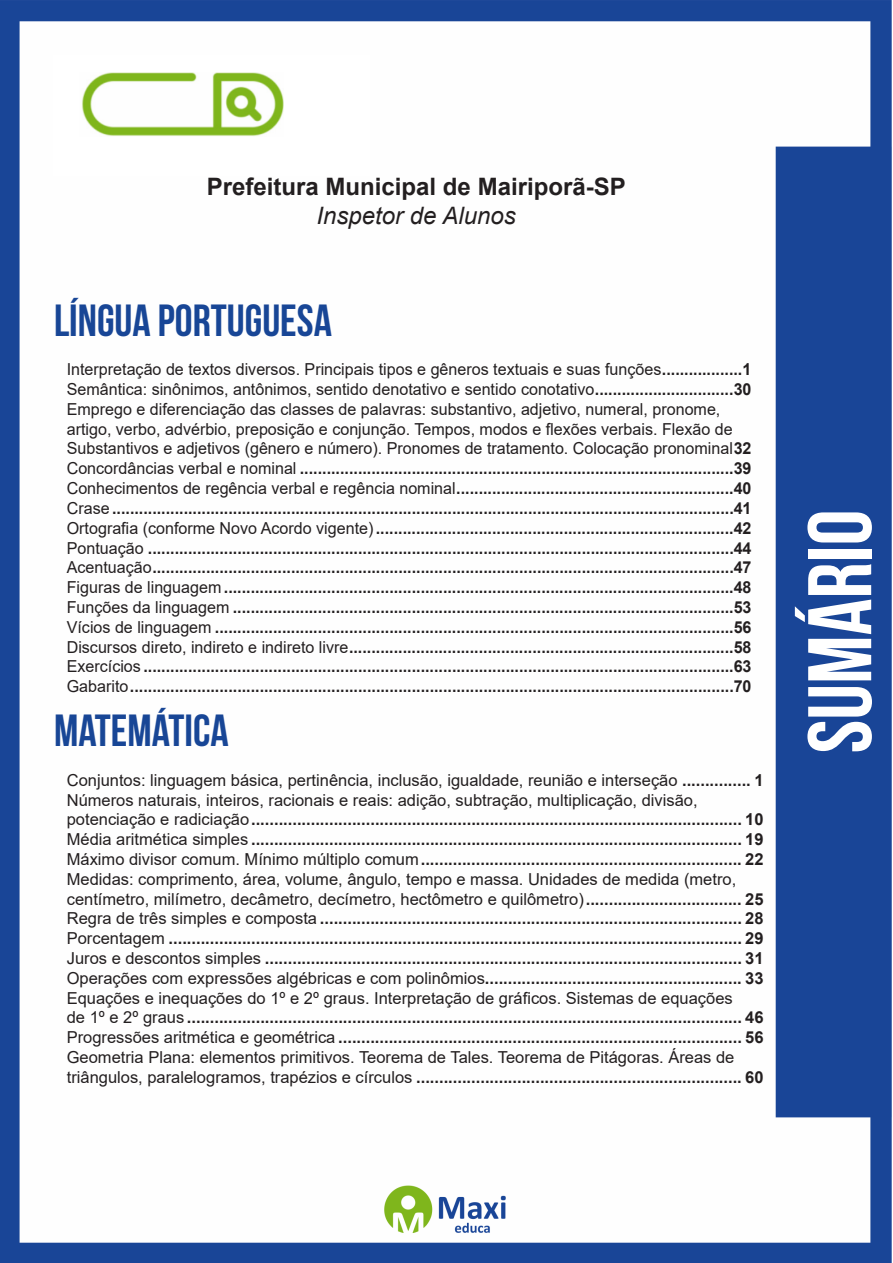
<style>
.page{position:relative;width:893px;height:1263px;background:#fff}
.page>*{position:absolute;margin:0;border:0;box-sizing:border-box;transform-origin:0 0}
.t1{font:700 90px "Bebas Neue";color:#fff}
.t2{font:700 45px "Bebas Neue";color:#184696}
.t3{font:700 24px "Arial";color:#231f20}
.t4{font:italic 24px "Arial";color:#231f20}
.TABULAÇÃO_BOLD{font:700 16.5px "Arial";color:#231f20}
.tabulação_sumario{font:700 16.5px "Arial";color:#231f20}
.tabulação_sumario-2{font:16.5px "Arial";color:#231f20}
.TABULAÇÃO_BOLD-2{font:16.5px "Arial";color:#231f20}
.s1{font-weight:700}
.s2{font-weight:400}
</style>
<div class="page">
<img style="left:0;top:0;width:892px;height:1263px">
<div style="left:53px;top:55px;width:317px;height:121px;background:#fff"></div>
<img style="left:82px;top:72px;width:201px;height:64px">
<p class="t3" style="left:207px;top:170px;width:420px">Prefeitura Municipal de Mairiporã-SP</p>
<p class="t4" style="left:316px;top:200px;width:201px">Inspetor de Alunos</p>
<p class="t2" style="left:54px;top:295px;width:279px">LÍNGUA PORTUGUESA</p>
<p class="TABULAÇÃO_BOLD-2" style="left:67px;top:358px;width:686px">Interpretação de textos diversos. Principais tipos e gêneros textuais e suas funções<span class="s1">..................1</span></p>
<p class="TABULAÇÃO_BOLD-2" style="left:67px;top:378px;width:686px">Semântica: sinônimos, antônimos, sentido denotativo e sentido conotativo<span class="s1">...............................30</span></p>
<p class="TABULAÇÃO_BOLD-2" style="left:67px;top:398px;width:655px">Emprego e diferenciação das classes de palavras: substantivo, adjetivo, numeral, pronome,</p>
<p class="TABULAÇÃO_BOLD-2" style="left:67px;top:417px;width:667px">artigo, verbo, advérbio, preposição e conjunção. Tempos, modos e flexões verbais. Flexão de</p>
<p class="TABULAÇÃO_BOLD-2" style="left:67px;top:437px;width:686px">Substantivos e adjetivos (gênero e número). Pronomes de tratamento. Colocação pronominal<span class="s1">32</span></p>
<p class="TABULAÇÃO_BOLD" style="left:67px;top:457px;width:686px"><span class="s2">Concordâncias verbal e nominal</span> .................................................................................................39</p>
<p class="TABULAÇÃO_BOLD" style="left:67px;top:477px;width:686px"><span class="s2">Conhecimentos de regência verbal e regência nominal</span>..............................................................40</p>
<p class="TABULAÇÃO_BOLD" style="left:67px;top:496px;width:686px"><span class="s2">Crase</span> ...........................................................................................................................................41</p>
<p class="TABULAÇÃO_BOLD" style="left:67px;top:516px;width:686px"><span class="s2">Ortografia (conforme Novo Acordo vigente)</span>................................................................................42</p>
<p class="TABULAÇÃO_BOLD" style="left:67px;top:536px;width:686px"><span class="s2">Pontuação</span> ...................................................................................................................................44</p>
<p class="TABULAÇÃO_BOLD" style="left:67px;top:556px;width:686px"><span class="s2">Acentuação</span>..................................................................................................................................47</p>
<p class="TABULAÇÃO_BOLD" style="left:67px;top:576px;width:686px"><span class="s2">Figuras de linguagem</span> ..................................................................................................................48</p>
<p class="TABULAÇÃO_BOLD" style="left:67px;top:595px;width:686px"><span class="s2">Funções da linguagem</span> ................................................................................................................53</p>
<p class="TABULAÇÃO_BOLD" style="left:67px;top:615px;width:686px"><span class="s2">Vícios de linguagem</span> ....................................................................................................................56</p>
<p class="TABULAÇÃO_BOLD" style="left:67px;top:635px;width:686px"><span class="s2">Discursos direto, indireto e indireto livre</span>......................................................................................58</p>
<p class="TABULAÇÃO_BOLD" style="left:67px;top:655px;width:686px"><span class="s2">Exercícios</span> ....................................................................................................................................63</p>
<p class="TABULAÇÃO_BOLD" style="left:67px;top:675px;width:686px"><span class="s2">Gabarito</span>.......................................................................................................................................70</p>
<p class="t2" style="left:54px;top:706px;width:176px">MATEMÁTICA</p>
<p class="tabulação_sumario-2" style="left:67px;top:768px;width:698px">Conjuntos: linguagem básica, pertinência, inclusão, igualdade, reunião e interseção <span class="s1">............... 1</span></p>
<p class="tabulação_sumario-2" style="left:67px;top:788px;width:632px">Números naturais, inteiros, racionais e reais: adição, subtração, multiplicação, divisão,</p>
<p class="tabulação_sumario" style="left:67px;top:808px;width:698px"><span class="s2">potenciação e radiciação</span>........................................................................................................... 10</p>
<p class="tabulação_sumario" style="left:67px;top:828px;width:698px"><span class="s2">Média aritmética simples</span> ........................................................................................................... 19</p>
<p class="tabulação_sumario" style="left:67px;top:847px;width:698px"><span class="s2">Máximo divisor comum. Mínimo múltiplo comum</span>...................................................................... 22</p>
<p class="tabulação_sumario-2" style="left:67px;top:867px;width:671px">Medidas: comprimento, área, volume, ângulo, tempo e massa. Unidades de medida (metro,</p>
<p class="tabulação_sumario-2" style="left:67px;top:887px;width:698px">centímetro, milímetro, decâmetro, decímetro, hectômetro e quilômetro)<span class="s1">.................................. 25</span></p>
<p class="tabulação_sumario" style="left:67px;top:907px;width:698px"><span class="s2">Regra de três simples e composta</span> ............................................................................................ 28</p>
<p class="tabulação_sumario" style="left:67px;top:927px;width:698px"><span class="s2">Porcentagem</span> ............................................................................................................................. 29</p>
<p class="tabulação_sumario" style="left:67px;top:946px;width:698px"><span class="s2">Juros e descontos simples</span> ........................................................................................................ 31</p>
<p class="tabulação_sumario" style="left:67px;top:966px;width:698px"><span class="s2">Operações com expressões algébricas e com polinômios</span>........................................................ 33</p>
<p class="tabulação_sumario-2" style="left:67px;top:986px;width:667px">Equações e inequações do 1º e 2º graus. Interpretação de gráficos. Sistemas de equações</p>
<p class="tabulação_sumario" style="left:67px;top:1006px;width:698px"><span class="s2">de 1º e 2º graus</span> ......................................................................................................................... 46</p>
<p class="tabulação_sumario" style="left:67px;top:1026px;width:698px"><span class="s2">Progressões aritmética e geométrica</span> ........................................................................................ 56</p>
<p class="tabulação_sumario-2" style="left:67px;top:1046px;width:669px">Geometria Plana: elementos primitivos. Teorema de Tales. Teorema de Pitágoras. Áreas de</p>
<p class="tabulação_sumario" style="left:67px;top:1065px;width:698px"><span class="s2">triângulos, paralelogramos, trapézios e círculos</span> ....................................................................... 60</p>
<h1 class="t1" style="left:791px;top:753px;width:245px;rotate:-90deg">SUMÁRIO</h1>
</div>
